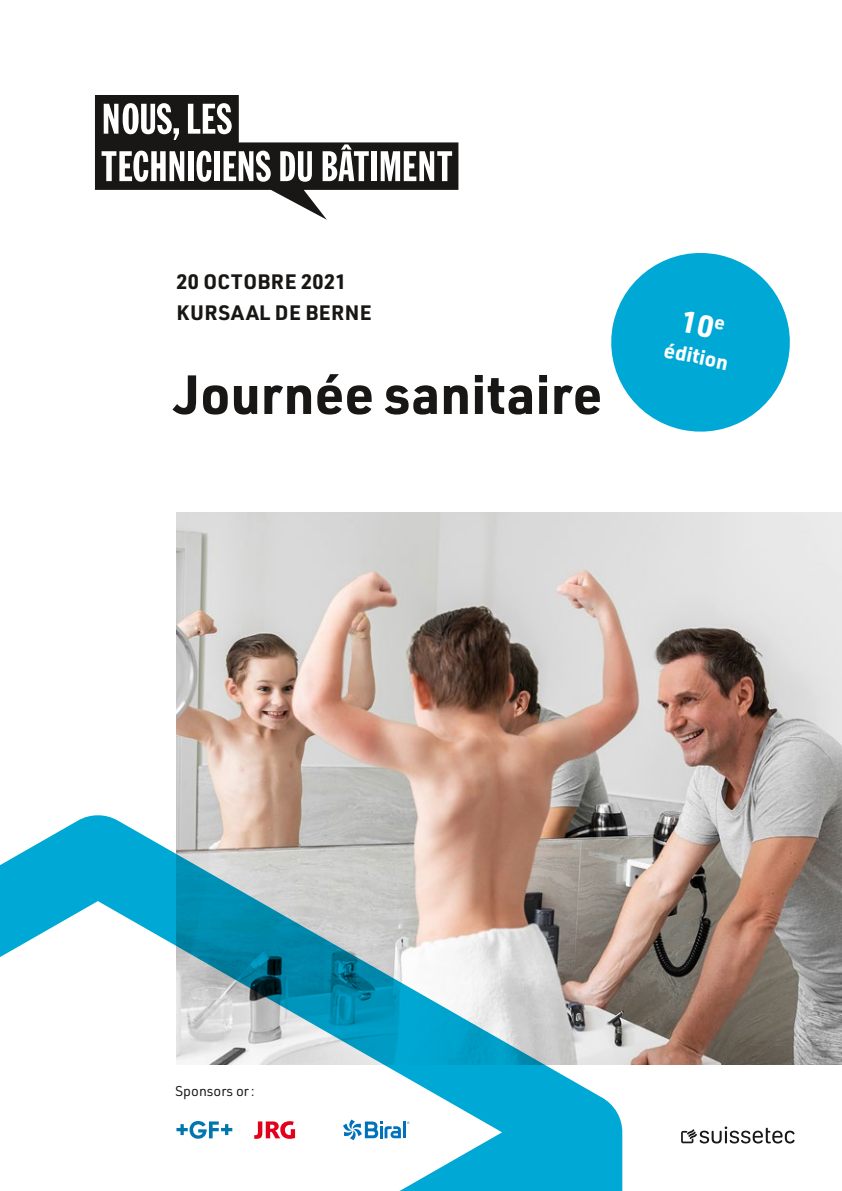
<style>
.page{position:relative;width:842px;height:1191px;background:#fff}
.page>*{position:absolute;margin:0;border:0;box-sizing:border-box;transform-origin:0 0}
.t1{font:700 54px "URWDIN";color:#181716}
.t2{font:700 20.4px/31.2px "URWDIN";letter-spacing:.02em;color:#181716}
.t3{font:700 20.4px "URWDIN";color:#fff}
.t4{font:14px "URWDIN";color:#181716}
</style>
<div class="page">
<img style="left:176px;top:512px;width:666px;height:552px">
<svg style="left:0;top:813px;width:622px;height:378px"></svg>
<svg style="left:681px;top:1126px;width:113px;height:17px"></svg>
<svg style="left:95px;top:95px;width:363px;height:125px"></svg>
<svg style="left:104px;top:103px;width:75px;height:37px"></svg>
<svg style="left:188px;top:103px;width:44px;height:31px"></svg>
<svg style="left:102px;top:151px;width:82px;height:31px"></svg>
<div style="left:188px;top:151px;width:5px;height:30px;background:#fff"></div>
<svg style="left:197px;top:151px;width:14px;height:31px"></svg>
<div style="left:214px;top:151px;width:6px;height:30px;background:#fff"></div>
<svg style="left:224px;top:151px;width:47px;height:31px"></svg>
<svg style="left:280px;top:151px;width:32px;height:31px"></svg>
<svg style="left:323px;top:144px;width:46px;height:37px"></svg>
<div style="left:371px;top:151px;width:6px;height:30px;background:#fff"></div>
<svg style="left:381px;top:151px;width:71px;height:30px"></svg>
<svg style="left:611px;top:253px;width:179px;height:179px"></svg>
<p class="t2" style="left:176px;top:265px;width:197px">20 OCTOBRE 2021<br>KURSAAL DE BERNE</p>
<h1 class="t1" style="left:174px;top:357px;width:430px">Journée sanitaire</h1>
<p class="t3" style="left:667px;top:336px;width:67px;rotate:12deg">édition</p>
<p class="t4" style="left:175px;top:1081px;width:81px">Sponsors or :</p>
</div>
